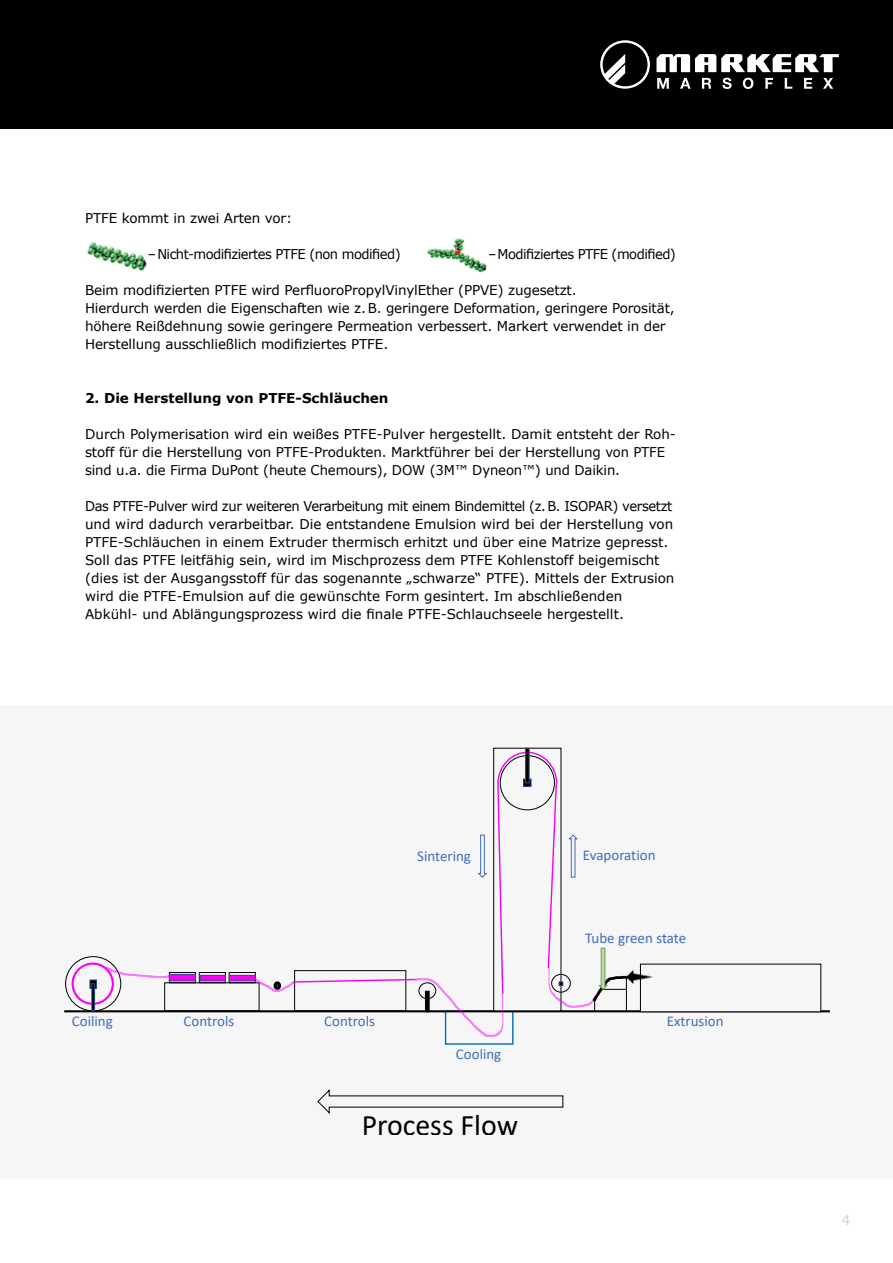
<style>
.page{position:relative;width:893px;height:1263px;background:#fff}
.page>*{position:absolute;margin:0;border:0;box-sizing:border-box;transform-origin:0 0}
.t1{font:29.85px "Calibri";color:#000}
.t2{font:15px "Calibri";color:#4472c4}
.t3{font:13.5px/18px "Verdana";letter-spacing:-.01em;color:#000}
.t4{font:13.5px "Verdana";letter-spacing:-.04em;color:#000}
.t5{font:700 13.5px "Verdana";color:#000}
.t6{font:13.5px "Verdana";color:#cfd0d0}
</style>
<div class="page">
<div style="left:0;top:0;width:893px;height:129px;background:#000"></div>
<svg style="left:600px;top:40px;width:50px;height:49px"></svg>
<svg style="left:656px;top:54px;width:183px;height:18px"></svg>
<svg style="left:657px;top:78px;width:12px;height:11px"></svg>
<svg style="left:680px;top:78px;width:11px;height:11px"></svg>
<svg style="left:702px;top:78px;width:9px;height:11px"></svg>
<svg style="left:722px;top:78px;width:10px;height:11px"></svg>
<svg style="left:743px;top:78px;width:10px;height:11px"></svg>
<svg style="left:765px;top:78px;width:8px;height:11px"></svg>
<svg style="left:785px;top:78px;width:7px;height:11px"></svg>
<svg style="left:804px;top:78px;width:8px;height:11px"></svg>
<svg style="left:823px;top:78px;width:10px;height:11px"></svg>
<div style="left:0;top:705px;width:893px;height:473px;background:#f6f6f6"></div>
<img style="left:87px;top:242px;width:60px;height:29px">
<img style="left:427px;top:238px;width:60px;height:35px">
<hr style="left:64px;top:1010px;width:766px;height:2px;background:#000">
<svg style="left:317px;top:1089px;width:247px;height:25px"></svg>
<img style="left:630px;top:964px;width:23px;height:27px">
<div style="left:164px;top:982px;width:96px;height:29px;border:1px solid #000"></div>
<div style="left:169px;top:972px;width:27px;height:11px;border:1px solid #000"></div>
<div style="left:199px;top:972px;width:27px;height:11px;border:1px solid #000"></div>
<div style="left:229px;top:972px;width:27px;height:11px;border:1px solid #000"></div>
<div style="left:65px;top:956px;width:56px;height:55px;border:1px solid #000;border-radius:50%"></div>
<div style="left:90px;top:980px;width:6px;height:8px;background:#000"></div>
<div style="left:89px;top:979px;width:8px;height:10px;border:1px solid #2f528f"></div>
<div style="left:229px;top:975px;width:26px;height:6px;background:#f600f6"></div>
<div style="left:229px;top:975px;width:27px;height:6px;border:1px solid #2f528f"></div>
<div style="left:200px;top:975px;width:25px;height:6px;background:#f600f6"></div>
<div style="left:200px;top:975px;width:26px;height:6px;border:1px solid #2f528f"></div>
<div style="left:169px;top:974px;width:27px;height:7px;background:#f600f6"></div>
<div style="left:169px;top:974px;width:27px;height:7px;border:1px solid #2f528f"></div>
<div style="left:72px;top:962px;width:42px;height:43px;border:2px solid #f0f;border-radius:50%"></div>
<div style="left:91px;top:983px;width:4px;height:28px;border:1px solid #2f528f"></div>
<svg style="left:105px;top:966px;width:64px;height:12px"></svg>
<svg style="left:255px;top:752px;width:375px;height:285px"></svg>
<hr style="left:525px;top:748px;width:4px;height:35px;background:#000">
<div style="left:525px;top:748px;width:5px;height:35px;border:1px solid #2f528f"></div>
<p class="t3" style="left:85px;top:209px;width:209px">PTFE kommt in zwei Arten vor:</p>
<p class="t4" style="left:148px;top:245px;width:254px">–Nicht-modifiziertes PTFE (non modified)</p>
<p class="t4" style="left:488px;top:245px;width:189px">–Modifiziertes PTFE (modified)</p>
<p class="t3" style="left:85px;top:281px;width:591px">Beim modifizierten PTFE wird PerfluoroPropylVinylEther (PPVE) zugesetzt.<br>Hierdurch werden die Eigenschaften wie z.B. geringere Deformation, geringere Porosität, höhere Reißdehnung sowie geringere Permeation verbessert. Markert verwendet in der Herstellung ausschließlich modifiziertes PTFE.</p>
<p class="t5" style="left:85px;top:389px;width:305px">2. Die Herstellung von PTFE-Schläuchen</p>
<p class="t3" style="left:85px;top:425px;width:592px">Durch Polymerisation wird ein weißes PTFE-Pulver hergestellt. Damit entsteht der Roh&shy;stoff für die Herstellung von PTFE-Produkten. Marktführer bei der Herstellung von PTFE sind u.a. die Firma DuPont (heute Chemours), DOW (3M™ Dyneon™) und Daikin.</p>
<p class="t3" style="left:85px;top:497px;width:591px">Das PTFE-Pulver wird zur weiteren Verarbeitung mit einem Bindemittel (z.B. ISOPAR) versetzt und wird dadurch verarbeitbar. Die entstandene Emulsion wird bei der Herstellung von PTFE-Schläuchen in einem Extruder thermisch erhitzt und über eine Matrize gepresst.<br>Soll das PTFE leitfähig sein, wird im Mischprozess dem PTFE Kohlenstoff beigemischt (dies ist der Ausgangsstoff für das sogenannte „schwarze“ PTFE). Mittels der Extrusion wird die PTFE-Emulsion auf die gewünschte Form gesintert. Im abschließenden Abkühl- und Ablängungsprozess wird die finale PTFE-Schlauchseele hergestellt.</p>
<p class="t2" style="left:72px;top:1011px;width:42px">Coiling</p>
<p class="t2" style="left:417px;top:845px;width:55px">Sintering</p>
<p class="t2" style="left:583px;top:844px;width:74px">Evaporation</p>
<p class="t2" style="left:585px;top:928px;width:102px">Tube green state</p>
<p class="t2" style="left:184px;top:1011px;width:52px">Controls</p>
<p class="t2" style="left:324px;top:1011px;width:52px">Controls</p>
<p class="t2" style="left:667px;top:1011px;width:58px">Extrusion</p>
<p class="t2" style="left:456px;top:1043px;width:47px">Cooling</p>
<h1 class="t1" style="left:362px;top:1104px;width:158px">Process Flow</h1>
<p class="t6" style="left:842px;top:1211px;width:10px">4</p>
</div>
